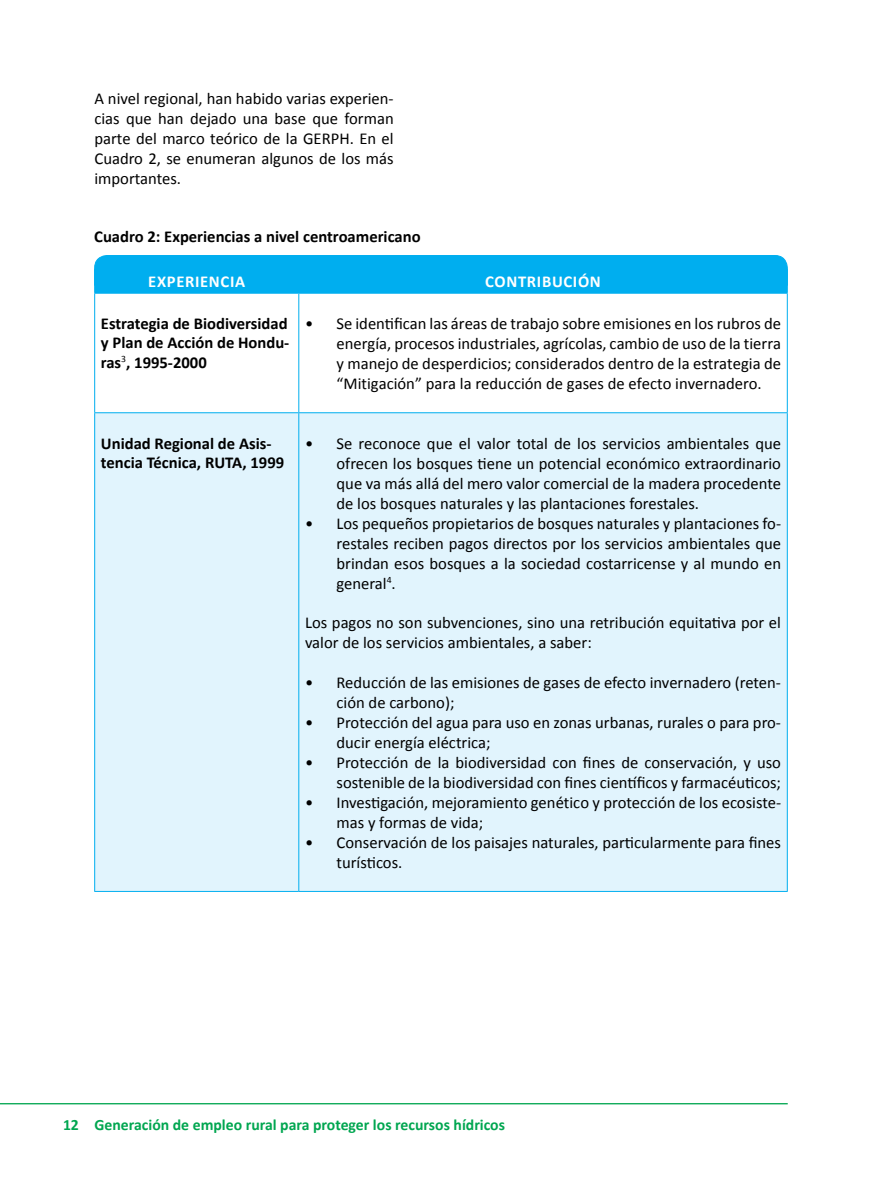
<style>
.page{position:relative;width:882px;height:1197px;background:#fff}
.page>*{position:absolute;margin:0;border:0;box-sizing:border-box;transform-origin:0 0}
.t1{font:16.62px/19.9px "Calibri";color:#000}
.t2{font:700 16.62px/19.1px "Calibri";color:#000;text-align:justify}
.t3{font:700 16.62px "Calibri";letter-spacing:.04em;color:#fff}
.t4{font:700 15.75px "Calibri";color:#00a650}
</style>
<div class="page">
<hr style="left:0;top:1103px;width:788px;height:1px;background:#00a650">
<div style="left:95px;top:413px;width:692px;height:478px;background:#e1f4fd"></div>
<div style="left:94px;top:255px;width:694px;height:38px;background:#00aeef"></div>
<hr style="left:94px;top:293px;width:205px;height:1px;background:#00aeef">
<hr style="left:94px;top:294px;width:1px;height:118px;background:#00aeef">
<hr style="left:299px;top:293px;width:489px;height:1px;background:#00aeef">
<hr style="left:298px;top:294px;width:1px;height:118px;background:#00aeef">
<hr style="left:787px;top:294px;width:1px;height:118px;background:#00aeef">
<hr style="left:94px;top:412px;width:205px;height:1px;background:#00aeef">
<hr style="left:94px;top:413px;width:1px;height:478px;background:#00aeef">
<hr style="left:299px;top:412px;width:489px;height:1px;background:#00aeef">
<hr style="left:298px;top:413px;width:1px;height:478px;background:#00aeef">
<hr style="left:787px;top:413px;width:1px;height:478px;background:#00aeef">
<hr style="left:94px;top:891px;width:205px;height:1px;background:#00aeef">
<hr style="left:299px;top:891px;width:489px;height:1px;background:#00aeef">
<p class="t1" style="left:94px;top:89px;width:301px;text-align:justify">A nivel regional, han habido varias experien&shy;cias que han dejado una base que forman parte del marco teórico de la GERPH. En el Cuadro 2, se enumeran algunos de los más importantes.</p>
<p class="t2" style="left:94px;top:227px;width:328px">Cuadro 2: Experiencias a nivel centroamericano</p>
<p class="t3" style="left:148px;top:271px;width:98px">EXPERIENCIA</p>
<p class="t3" style="left:485px;top:271px;width:117px">CONTRIBUCIÓN</p>
<p class="t2" style="left:101px;top:314px;width:190px">Estrategia de Biodiversidad y Plan de Acción de Hondu&shy;ras<sup>3</sup>, 1995-2000</p>
<p class="t1" style="left:337px;top:314px;width:446px;text-align:justify;text-indent:-32px">• Se identifican las áreas de trabajo sobre emisiones en los rubros de energía, procesos industriales, agrícolas, cambio de uso de la tierra y manejo de desperdicios; considerados dentro de la estrategia de “Mitigación” para la reducción de gases de efecto invernadero.</p>
<p class="t2" style="left:101px;top:434px;width:185px">Unidad Regional de Asis&shy;tencia Técnica, RUTA, 1999</p>
<p class="t1" style="left:337px;top:433px;width:446px;text-align:justify;text-indent:-32px">• Se reconoce que el valor total de los servicios ambientales que ofrecen los bosques tiene un potencial económico extraordinario que va más allá del mero valor comercial de la madera procedente de los bosques naturales y las plantaciones forestales.</p>
<p class="t1" style="left:337px;top:513px;width:446px;text-align:justify;text-indent:-32px">• Los pequeños propietarios de bosques naturales y plantaciones fo&shy;restales reciben pagos directos por los servicios ambientales que brindan esos bosques a la sociedad costarricense y al mundo en general<sup>4</sup>.</p>
<p class="t1" style="left:305px;top:613px;width:478px">Los pagos no son subvenciones, sino una retribución equitativa por el valor de los servicios ambientales, a saber:</p>
<p class="t1" style="left:337px;top:673px;width:446px;text-indent:-32px">• Reducción de las emisiones de gases de efecto invernadero (reten&shy;ción de carbono);</p>
<p class="t1" style="left:337px;top:713px;width:446px;text-indent:-32px">• Protección del agua para uso en zonas urbanas, rurales o para pro&shy;ducir energía eléctrica;</p>
<p class="t1" style="left:305px;top:753px;width:478px;text-align:right">• Protección de la biodiversidad con fines de conservación, y uso sostenible de la biodiversidad con fines científicos y farmacéuticos;</p>
<p class="t1" style="left:337px;top:793px;width:446px;text-indent:-32px">• Investigación, mejoramiento genético y protección de los ecosiste&shy;mas y formas de vida;</p>
<p class="t1" style="left:337px;top:832px;width:446px;text-indent:-32px">• Conservación de los paisajes naturales, particularmente para fines turísticos.</p>
<p class="t4" style="left:63px;top:1115px;width:444px">12 Generación de empleo rural para proteger los recursos hídricos</p>
</div>
